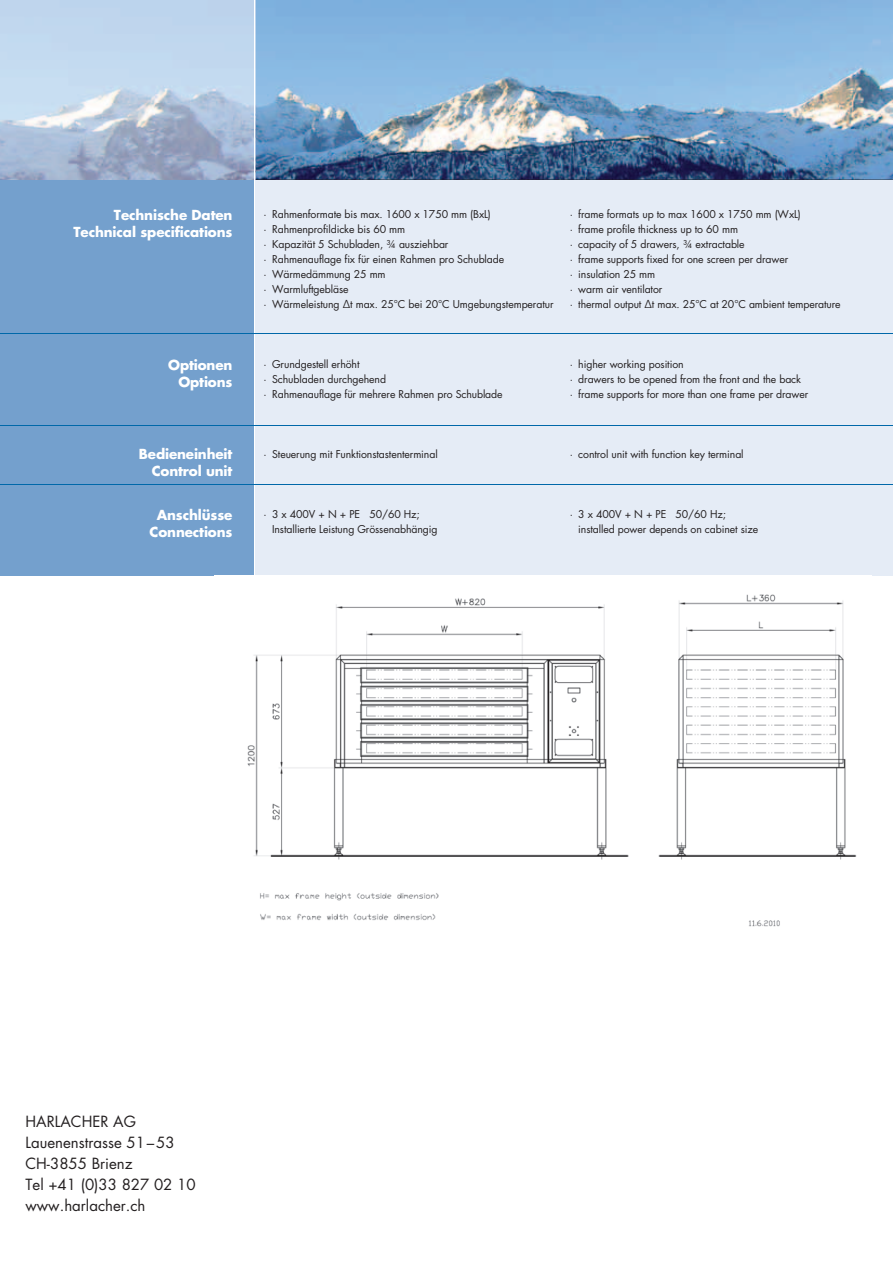
<style>
.page{position:relative;width:893px;height:1263px;background:#fff}
.page>*{position:absolute;margin:0;border:0;box-sizing:border-box;transform-origin:0 0}
.t1{font:15px/21px "Futura Std";color:#231f20}
.t2{font:700 13.5px/16.5px "Futura Std";letter-spacing:-.01em;color:#fff;text-align:right}
.t3{font:10.5px/15px "Futura Std";letter-spacing:-.01em;color:#231f20}
</style>
<div class="page">
<div style="left:0;top:180px;width:255px;height:396px;background:#74a0cd"></div>
<div style="left:255px;top:180px;width:638px;height:396px;background:#e5ecf6"></div>
<img style="left:255px;top:0;width:638px;height:180px">
<img style="left:0;top:0;width:254px;height:180px">
<hr style="left:254px;top:0;width:1px;height:1263px;background:#fff">
<hr style="left:0;top:334px;width:893px;height:1px;background:#0068a9">
<hr style="left:0;top:425px;width:893px;height:1px;background:#0068a9">
<hr style="left:0;top:484px;width:893px;height:1px;background:#0068a9">
<img style="left:247px;top:594px;width:610px;height:333px">
<p class="t2" style="left:74px;top:207px;width:160px">Technische Daten<br>Technical specifications</p>
<p class="t3" style="left:264px;top:206px;width:291px">∙ Rahmenformate bis max. 1600 x 1750 mm (BxL)<br>∙ Rahmenprofildicke bis 60 mm<br>∙ Kapazität 5 Schubladen, ¾ ausziehbar<br>∙ Rahmenauflage fix für einen Rahmen pro Schublade<br>∙ Wärmedämmung 25 mm<br>∙ Warmluftgebläse<br>∙ Wärmeleistung ∆t max. 25°C bei 20°C Umgebungstemperatur</p>
<p class="t3" style="left:570px;top:207px;width:272px">∙ frame formats up to max 1600 x 1750 mm (WxL)<br>∙ frame profile thickness up to 60 mm<br>∙ capacity of 5 drawers, ¾ extractable<br>∙ frame supports fixed for one screen per drawer<br>∙ insulation 25 mm<br>∙ warm air ventilator<br>∙ thermal output ∆t max. 25°C at 20°C ambient temperature</p>
<p class="t2" style="left:168px;top:357px;width:66px">Optionen<br>Options</p>
<p class="t3" style="left:264px;top:356px;width:240px">∙ Grundgestell erhöht<br>∙ Schubladen durchgehend<br>∙ Rahmenauflage für mehrere Rahmen pro Schublade</p>
<p class="t3" style="left:570px;top:357px;width:240px">∙ higher working position<br>∙ drawers to be opened from the front and the back<br>∙ frame supports for more than one frame per drawer</p>
<p class="t2" style="left:139px;top:446px;width:95px">Bedieneinheit<br>Control unit</p>
<p class="t2" style="left:150px;top:507px;width:84px;text-align:center">Anschlüsse<br>Connections</p>
<p class="t3" style="left:264px;top:447px;width:176px">∙ Steuerung mit Funktionstastenterminal</p>
<p class="t3" style="left:272px;top:507px;width:167px;text-indent:-9px">∙ 3 x 400V + N + PE 50/60 Hz;<br>Installierte Leistung Grössenabhängig</p>
<p class="t3" style="left:570px;top:447px;width:175px">∙ control unit with function key terminal</p>
<p class="t3" style="left:578px;top:507px;width:181px;text-indent:-9px">∙ 3 x 400V + N + PE 50/60 Hz; installed power depends on cabinet size</p>
<h1 class="t1" style="left:26px;top:1111px;width:172px">HARLACHER AG<br>Lauenenstrasse 51 – 53<br>CH-3855 Brienz<br>Tel +41 (0)33 827 02 10 www.harlacher.ch</h1>
</div>
